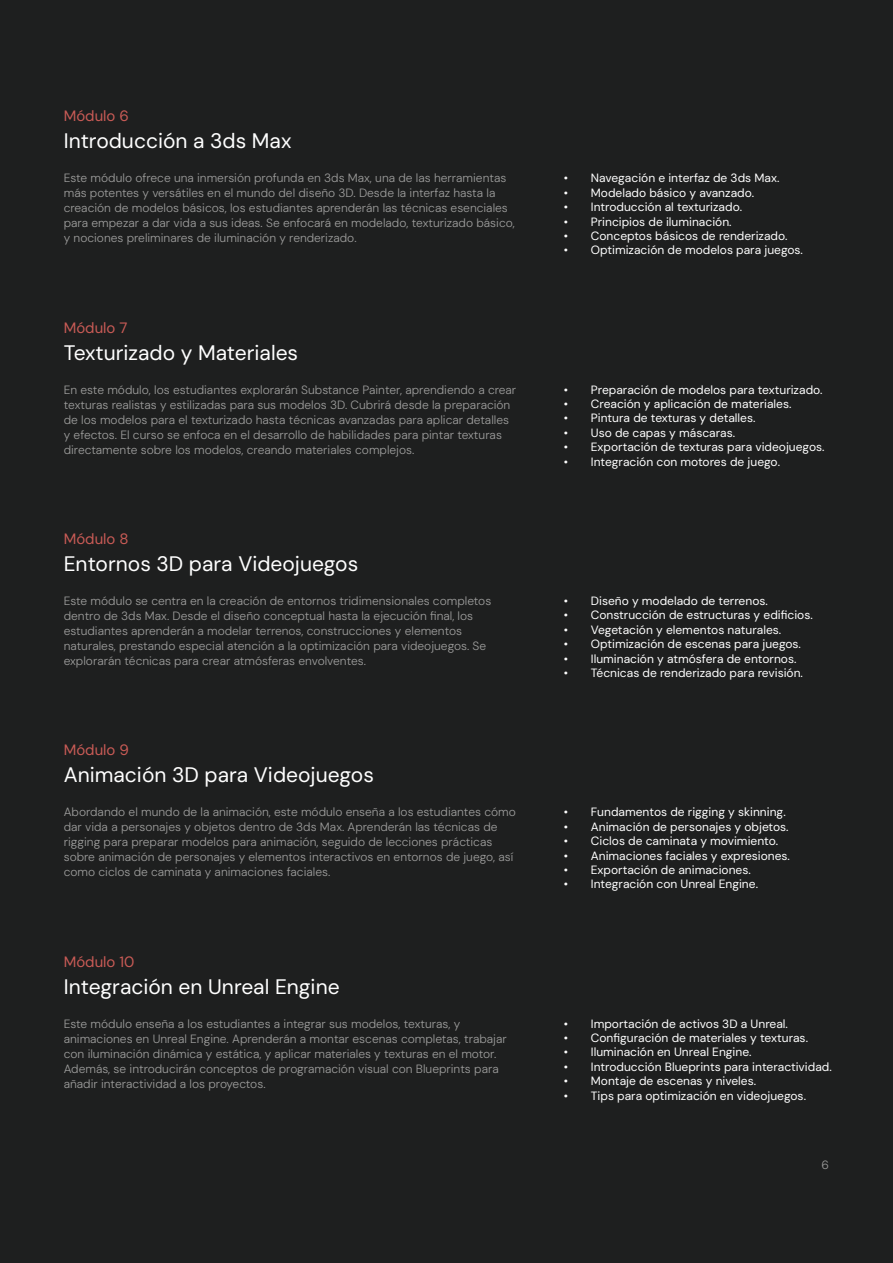
<style>
.page{position:relative;width:893px;height:1263px;background:#1e1f1f}
.page>*{position:absolute;margin:0;border:0;box-sizing:border-box;transform-origin:0 0}
.t1{font:21px "DM Sans";color:#fff}
.t2{font:15px "DM Sans";color:#c95b56}
.t3{font:300 12px/15px "DM Sans";color:#9d9d9c}
.t4{font:12px "DM Sans";color:#fff}
</style>
<div class="page">
<p class="t2" style="left:64px;top:107px;width:67px">Módulo 6</p>
<h1 class="t1" style="left:64px;top:128px;width:229px">Introducción a 3ds Max</h1>
<p class="t3" style="left:64px;top:171px;width:453px">Este módulo ofrece una inmersión profunda en 3ds Max, una de las herramientas más potentes y versátiles en el mundo del diseño 3D. Desde la interfaz hasta la creación de modelos básicos, los estudiantes aprenderán las técnicas esenciales para empezar a dar vida a sus ideas. Se enfocará en modelado, texturizado básico, y nociones preliminares de iluminación y renderizado.</p>
<p class="t4" style="left:564px;top:171px;width:217px">• Navegación e interfaz de 3ds Max.</p>
<p class="t4" style="left:564px;top:185px;width:192px">• Modelado básico y avanzado.</p>
<p class="t4" style="left:564px;top:199px;width:180px">• Introducción al texturizado.</p>
<p class="t4" style="left:564px;top:214px;width:169px">• Principios de iluminación.</p>
<p class="t4" style="left:564px;top:228px;width:225px">• Conceptos básicos de renderizado.</p>
<p class="t4" style="left:564px;top:243px;width:241px">• Optimización de modelos para juegos.</p>
<p class="t2" style="left:64px;top:318px;width:65px">Módulo 7</p>
<h1 class="t1" style="left:64px;top:339px;width:236px">Texturizado y Materiales</h1>
<p class="t3" style="left:64px;top:382px;width:454px">En este módulo, los estudiantes explorarán Substance Painter, aprendiendo a crear texturas realistas y estilizadas para sus modelos 3D. Cubrirá desde la preparación de los modelos para el texturizado hasta técnicas avanzadas para aplicar detalles y efectos. El curso se enfoca en el desarrollo de habilidades para pintar texturas directamente sobre los modelos, creando materiales complejos.</p>
<p class="t4" style="left:564px;top:382px;width:260px">• Preparación de modelos para texturizado.</p>
<p class="t4" style="left:564px;top:396px;width:229px">• Creación y aplicación de materiales.</p>
<p class="t4" style="left:564px;top:411px;width:193px">• Pintura de texturas y detalles.</p>
<p class="t4" style="left:564px;top:425px;width:173px">• Uso de capas y máscaras.</p>
<p class="t4" style="left:564px;top:440px;width:262px">• Exportación de texturas para videojuegos.</p>
<p class="t4" style="left:564px;top:454px;width:218px">• Integración con motores de juego.</p>
<p class="t2" style="left:64px;top:529px;width:66px">Módulo 8</p>
<h1 class="t1" style="left:64px;top:551px;width:296px">Entornos 3D para Videojuegos</h1>
<p class="t3" style="left:64px;top:593px;width:429px">Este módulo se centra en la creación de entornos tridimensionales completos dentro de 3ds Max. Desde el diseño conceptual hasta la ejecución final, los estudiantes aprenderán a modelar terrenos, construcciones y elementos naturales, prestando especial atención a la optimización para videojuegos. Se explorarán técnicas para crear atmósferas envolventes.</p>
<p class="t4" style="left:564px;top:593px;width:205px">• Diseño y modelado de terrenos.</p>
<p class="t4" style="left:564px;top:608px;width:250px">• Construcción de estructuras y edificios.</p>
<p class="t4" style="left:564px;top:622px;width:219px">• Vegetación y elementos naturales.</p>
<p class="t4" style="left:564px;top:637px;width:239px">• Optimización de escenas para juegos.</p>
<p class="t4" style="left:564px;top:651px;width:234px">• Iluminación y atmósfera de entornos.</p>
<p class="t4" style="left:564px;top:665px;width:241px">• Técnicas de renderizado para revisión.</p>
<p class="t2" style="left:64px;top:741px;width:67px">Módulo 9</p>
<h1 class="t1" style="left:64px;top:762px;width:312px">Animación 3D para Videojuegos</h1>
<p class="t3" style="left:64px;top:804px;width:454px">Abordando el mundo de la animación, este módulo enseña a los estudiantes cómo dar vida a personajes y objetos dentro de 3ds Max. Aprenderán las técnicas de rigging para preparar modelos para animación, seguido de lecciones prácticas sobre animación de personajes y elementos interactivos en entornos de juego, así como ciclos de caminata y animaciones faciales.</p>
<p class="t4" style="left:564px;top:805px;width:223px">• Fundamentos de rigging y skinning.</p>
<p class="t4" style="left:564px;top:819px;width:226px">• Animación de personajes y objetos.</p>
<p class="t4" style="left:564px;top:833px;width:216px">• Ciclos de caminata y movimiento.</p>
<p class="t4" style="left:564px;top:848px;width:228px">• Animaciones faciales y expresiones.</p>
<p class="t4" style="left:564px;top:862px;width:188px">• Exportación de animaciones.</p>
<p class="t4" style="left:564px;top:877px;width:196px">• Integración con Unreal Engine.</p>
<p class="t2" style="left:64px;top:952px;width:72px">Módulo 10</p>
<h1 class="t1" style="left:64px;top:973px;width:277px">Integración en Unreal Engine</h1>
<p class="t3" style="left:64px;top:1016px;width:444px">Este módulo enseña a los estudiantes a integrar sus modelos, texturas, y animaciones en Unreal Engine. Aprenderán a montar escenas completas, trabajar con iluminación dinámica y estática, y aplicar materiales y texturas en el motor.<br>Además, se introducirán conceptos de programación visual con Blueprints para añadir interactividad a los proyectos.</p>
<p class="t4" style="left:564px;top:1016px;width:226px">• Importación de activos 3D a Unreal.</p>
<p class="t4" style="left:564px;top:1030px;width:246px">• Configuración de materiales y texturas.</p>
<p class="t4" style="left:564px;top:1045px;width:189px">• Iluminación en Unreal Engine.</p>
<p class="t4" style="left:564px;top:1059px;width:269px">• Introducción Blueprints para interactividad.</p>
<p class="t4" style="left:564px;top:1074px;width:194px">• Montaje de escenas y niveles.</p>
<p class="t4" style="left:564px;top:1088px;width:244px">• Tips para optimización en videojuegos.</p>
<p class="t3" style="left:822px;top:1157px;width:9px">6</p>
</div>
